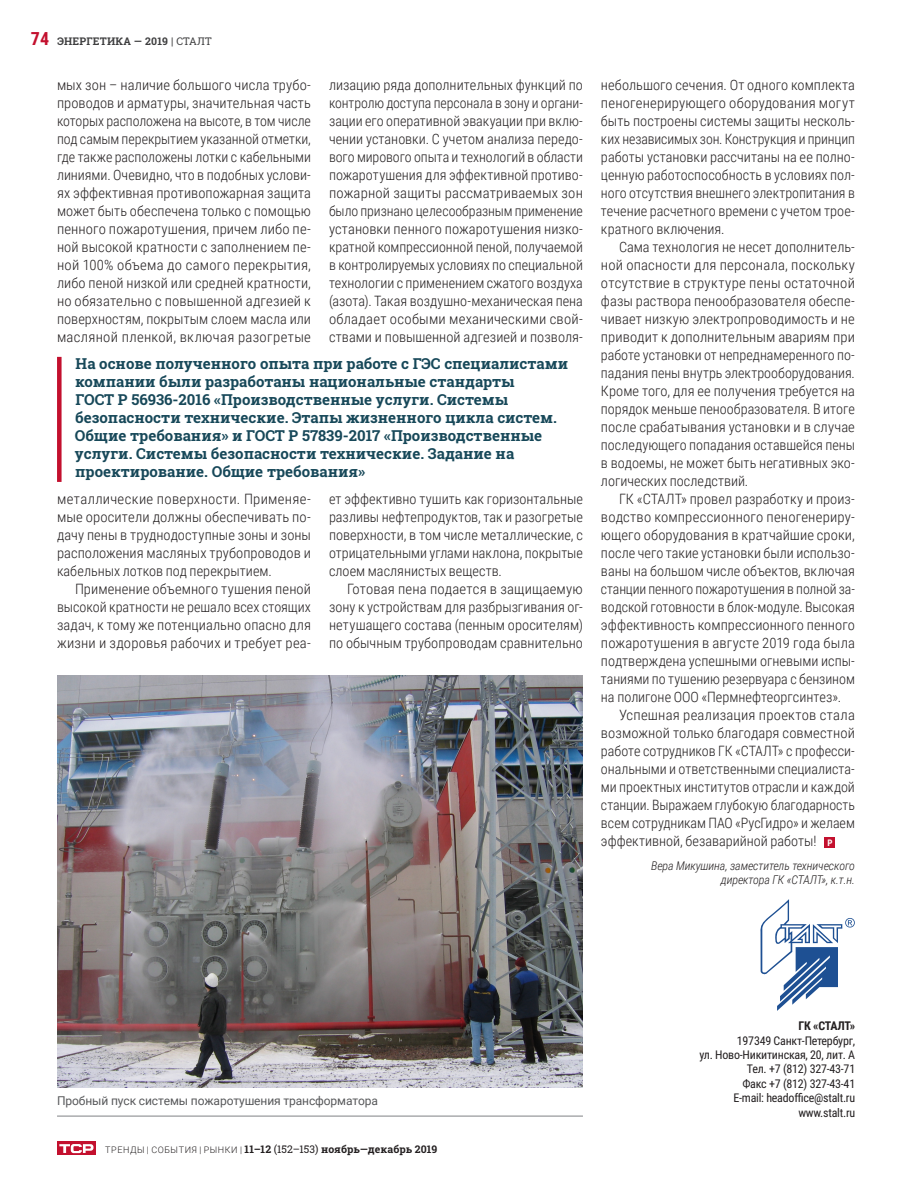
<style>
.page{position:relative;width:915px;height:1191px;background:#fff}
.page>*{position:absolute;margin:0;border:0;box-sizing:border-box;transform-origin:0 0}
.t1{font:700 18px "Roboto Condensed";color:#c3102e}
.ВРЕЗКА_КОММ{font:700 15px/18px "Roboto Slab";color:#174859}
.ОСН_текст_Коммерц{font:300 14.25px/18px "Roboto Condensed";color:#231f20;text-align:justify}
.Подпись_ФОТО{font:12.15px "Roboto";letter-spacing:-.01em;color:#57585a}
.Адрес{font:12px/14.4px "Roboto Condensed";letter-spacing:-.02em;color:#231f20;text-align:right}
.Автор_РЕК{font:italic 300 12px/14.4px "Roboto Condensed";letter-spacing:-.01em;color:#231f20;text-align:right}
.Адрес-2{font:700 12px "Roboto Condensed";letter-spacing:-.035em;color:#231f20}
.t2{font:700 10.5px "Roboto Slab";letter-spacing:.005em;color:#231f20}
.Рубрика_слева{font:700 10.5px "Roboto Slab";letter-spacing:.02em;color:#3e3e3f}
.t3{font:700 9px "Roboto Condensed";color:#fff}
.s1{font-weight:400}
.s2{font-family:"Roboto";font-weight:300;font-size:9px}
</style>
<div class="page">
<div style="left:57px;top:1141px;width:39px;height:14px;background:#c3102e"></div>
<svg style="left:59px;top:1144px;width:34px;height:9px"></svg>
<div style="left:57px;top:357px;width:5px;height:125px;background:#c3102e"></div>
<svg style="left:760px;top:899px;width:94px;height:112px"></svg>
<div style="left:824px;top:837px;width:10px;height:11px;background:#c3102e"></div>
<img style="left:57px;top:675px;width:525px;height:412px">
<hr style="left:57px;top:1115px;width:525px;height:1px;background:#808285">
<p class="t1" style="left:31px;top:26px;width:20px">74</p>
<p class="Рубрика_слева" style="left:57px;top:34px;width:156px">ЭНЕРГЕТИКА — 2019 <span class="s1">| СТАЛТ</span></p>
<p class="ОСН_текст_Коммерц" style="left:57px;top:75px;width:255px">мых зон – наличие большого числа трубо&shy;проводов и арматуры, значительная часть которых расположена на высоте, в том числе под самым перекрытием указанной отметки, где также расположены лотки с кабельными линиями. Очевидно, что в подобных услови&shy;ях эффективная противопожарная защита может быть обеспечена только с помощью пенного пожаротушения, причем либо пе&shy;ной высокой кратности с заполнением пе&shy;ной 100% объема до самого перекрытия, либо пеной низкой или средней кратности, но обязательно с повышенной адгезией к поверхностям, покрытым слоем масла или масляной пленкой, включая разогретые</p>
<p class="ОСН_текст_Коммерц" style="left:329px;top:75px;width:255px">лизацию ряда дополнительных функций по контролю доступа персонала в зону и органи&shy;зации его оперативной эвакуации при вклю&shy;чении установки. С учетом анализа передо&shy;вого мирового опыта и технологий в области пожаротушения для эффективной противо&shy;пожарной защиты рассматриваемых зон было признано целесообразным применение установки пенного пожаротушения низко&shy;кратной компрессионной пеной, получаемой в контролируемых условиях по специальной технологии с применением сжатого воздуха (азота). Такая воздушно-механическая пена обладает особыми механическими свой&shy;ствами и повышенной адгезией и позволя-</p>
<p class="ВРЕЗКА_КОММ" style="left:75px;top:355px;width:494px">На основе полученного опыта при работе с ГЭС специалистами компании были разработаны национальные стандарты<br>ГОСТ Р 56936-2016 «Производственные услуги. Системы безопасности технические. Этапы жизненного цикла систем.<br>Общие требования» и ГОСТ Р 57839-2017 «Производственные услуги. Системы безопасности технические. Задание на проектирование. Общие требования»</p>
<p class="ОСН_текст_Коммерц" style="left:57px;top:489px;width:255px">металлические поверхности. Применяе&shy;мые оросители должны обеспечивать по&shy;дачу пены в труднодоступные зоны и зоны расположения масляных трубопроводов и кабельных лотков под перекрытием.</p>
<p class="ОСН_текст_Коммерц" style="left:57px;top:579px;width:255px;text-indent:18px">Применение объемного тушения пеной высокой кратности не решало всех стоящих задач, к тому же потенциально опасно для жизни и здоровья рабочих и требует реа-</p>
<p class="ОСН_текст_Коммерц" style="left:329px;top:489px;width:255px">ет эффективно тушить как горизонтальные разливы нефтепродуктов, так и разогретые поверхности, в том числе металлические, с отрицательными углами наклона, покрытые слоем маслянистых веществ.</p>
<p class="ОСН_текст_Коммерц" style="left:329px;top:579px;width:255px;text-indent:18px">Готовая пена подается в защищаемую зону к устройствам для разбрызгивания ог&shy;нетушащего состава (пенным оросителям) по обычным трубопроводам сравнительно</p>
<p class="ОСН_текст_Коммерц" style="left:600px;top:75px;width:255px">небольшого сечения. От одного комплекта пеногенерирующего оборудования могут быть построены системы защиты несколь&shy;ких независимых зон. Конструкция и принцип работы установки рассчитаны на ее полно&shy;ценную работоспособность в условиях пол&shy;ного отсутствия внешнего электропитания в течение расчетного времени с учетом трое&shy;кратного включения.</p>
<p class="ОСН_текст_Коммерц" style="left:600px;top:237px;width:255px;text-indent:18px">Сама технология не несет дополнитель&shy;ной опасности для персонала, поскольку отсутствие в структуре пены остаточной фазы раствора пенообразователя обеспе&shy;чивает низкую электропроводимость и не приводит к дополнительным авариям при работе установки от непреднамеренного по&shy;падания пены внутрь электрооборудования.<br>Кроме того, для ее получения требуется на порядок меньше пенообразователя. В итоге после срабатывания установки и в случае последующего попадания оставшейся пены в водоемы, не может быть негативных эко&shy;логических последствий.</p>
<p class="ОСН_текст_Коммерц" style="left:600px;top:489px;width:255px;text-indent:18px">ГК «СТАЛТ» провел разработку и произ&shy;водство компрессионного пеногенериру&shy;ющего оборудования в кратчайшие сроки, после чего такие установки были использо&shy;ваны на большом числе объектов, включая станции пенного пожаротушения в полной за&shy;водской готовности в блок-модуле. Высокая эффективность компрессионного пенного пожаротушения в августе 2019 года была подтверждена успешными огневыми испы&shy;таниями по тушению резервуара с бензином на полигоне ООО «Пермнефтеоргсинтез».</p>
<p class="ОСН_текст_Коммерц" style="left:600px;top:705px;width:255px;text-indent:18px">Успешная реализация проектов стала возможной только благодаря совместной работе сотрудников ГК «СТАЛТ» с професси&shy;ональными и ответственными специалиста&shy;ми проектных институтов отрасли и каждой станции. Выражаем глубокую благодарность всем сотрудникам ПАО «РусГидро» и желаем эффективной, безаварийной работы!</p>
<p class="t3" style="left:827px;top:836px;width:7px">Р</p>
<p class="Автор_РЕК" style="left:651px;top:857px;width:205px">Вера Микушина, заместитель технического директора ГК «СТАЛТ», к.т.н.</p>
<p class="Подпись_ФОТО" style="left:57px;top:1092px;width:322px">Пробный пуск системы пожаротушения трансформатора</p>
<p class="t2" style="left:105px;top:1141px;width:333px"><span class="s2">ТРЕНДЫ | СОБЫТИЯ | РЫНКИ |</span> 11–12 <span class="s1">(152–153)</span> ноябрь—декабрь 2019</p>
<p class="Адрес-2" style="left:798px;top:1017px;width:58px">ГК «СТАЛТ»</p>
<p class="Адрес" style="left:699px;top:1032px;width:157px">197349 Санкт-Петербург,<br>ул. Ново-Никитинская, 20, лит. А</p>
<p class="Адрес" style="left:746px;top:1061px;width:110px">Тел. +7 (812) 327-43-71</p>
<p class="Адрес" style="left:742px;top:1076px;width:114px">Факс +7 (812) 327-43-41</p>
<p class="Адрес" style="left:733px;top:1090px;width:123px">E-mail: headoffice@stalt.ru</p>
<p class="Адрес" style="left:798px;top:1104px;width:58px">www.stalt.ru</p>
</div>
